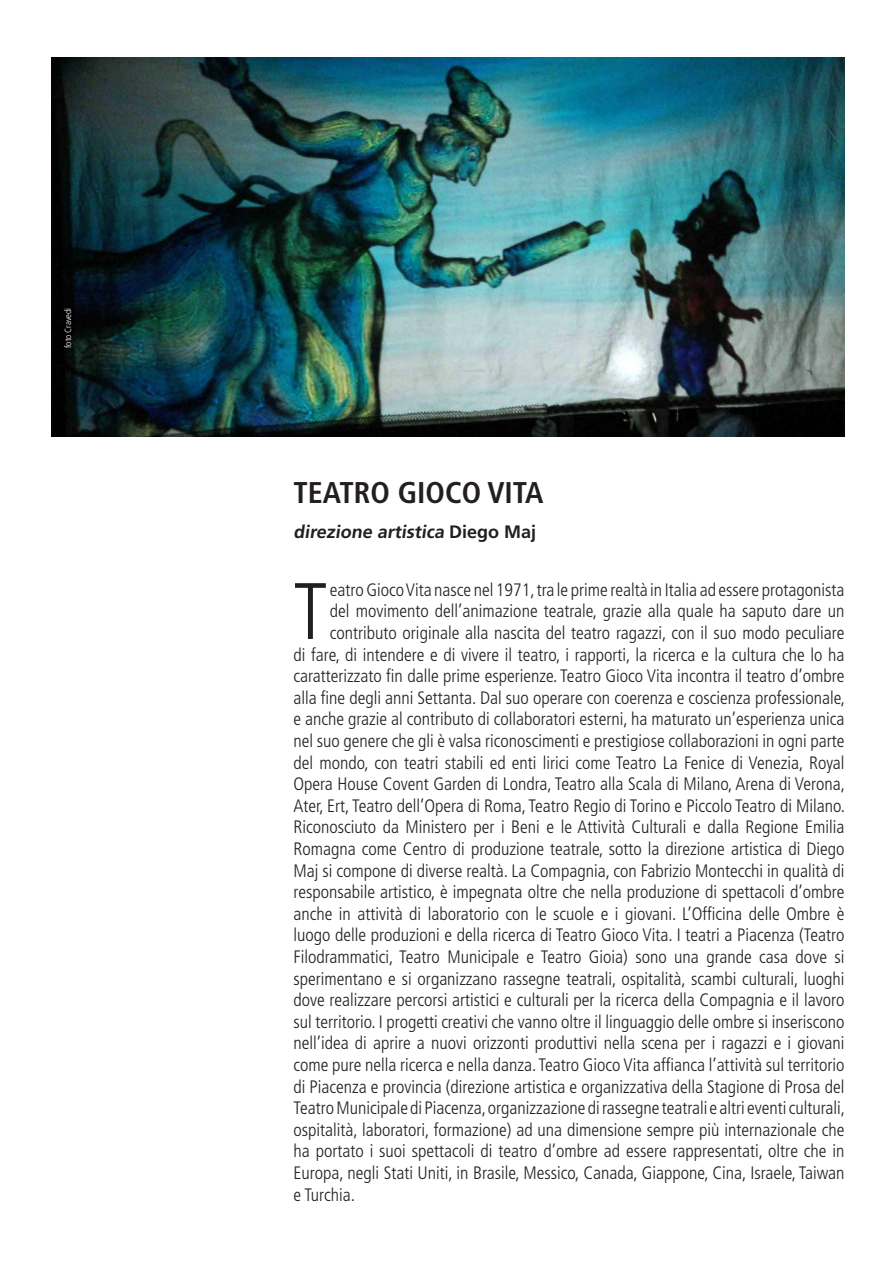
<style>
.page{position:relative;width:893px;height:1263px;background:#fff}
.page>*{position:absolute;margin:0;border:0;box-sizing:border-box;transform-origin:0 0}
.t1{font:300 condensed 79.95px "Frutiger LT Std";color:#231f20}
.t2{font:700 condensed 30px "Frutiger LT Std";color:#231f20}
.t3{font:300 condensed 18px/21.6px "Frutiger LT Std";color:#231f20;text-align:right}
.t4{font:700 18px "Frutiger LT Std";color:#231f20}
.t5{font:300 condensed 9px "Frutiger LT Std";color:#fff}
</style>
<div class="page">
<img style="left:51px;top:58px;width:793px;height:378px">
<p class="t5" style="left:63px;top:348px;width:41px;rotate:-90deg">foto Cravedi</p>
<p class="t2" style="left:293px;top:475px;width:252px">TEATRO GIOCO VITA</p>
<p class="t4" style="left:293px;top:521px;width:244px">direzione artistica D i e g o M aj</p>
<p class="t3" style="left:293px;top:579px;width:553px">eatro Gioco Vita nasce nel 1971, tra le prime realtà in Italia ad essere protagonista<br>del movimento dell’animazione teatrale, grazie alla quale ha saputo dare un contributo originale alla nascita del teatro ragazzi, con il suo modo peculiare<br>di fare, di intendere e di vivere il teatro, i rapporti, la ricerca e la cultura che lo ha caratterizzato fin dalle prime esperienze. Teatro Gioco Vita incontra il teatro d’ombre alla fine degli anni Settanta. Dal suo operare con coerenza e coscienza professionale, e anche grazie al contributo di collaboratori esterni, ha maturato un’esperienza unica nel suo genere che gli è valsa riconoscimenti e prestigiose collaborazioni in ogni parte del mondo, con teatri stabili ed enti lirici come Teatro La Fenice di Venezia, Royal Opera House Covent Garden di Londra, Teatro alla Scala di Milano, Arena di Verona, Ater, Ert, Teatro dell’Opera di Roma, Teatro Regio di Torino e Piccolo Teatro di Milano.</p>
<p class="t3" style="left:293px;top:817px;width:553px;text-align:justify">Riconosciuto da Ministero per i Beni e le Attività Culturali e dalla Regione Emilia Romagna come Centro di produzione teatrale, sotto la direzione artistica di Diego Maj si compone di diverse realtà. La Compagnia, con Fabrizio Montecchi in qualità di responsabile artistico, è impegnata oltre che nella produzione di spettacoli d’ombre anche in attività di laboratorio con le scuole e i giovani. L’Officina delle Ombre è luogo delle produzioni e della ricerca di Teatro Gioco Vita. I teatri a Piacenza (Teatro Filodrammatici, Teatro Municipale e Teatro Gioia) sono una grande casa dove si sperimentano e si organizzano rassegne teatrali, ospitalità, scambi culturali, luoghi dove realizzare percorsi artistici e culturali per la ricerca della Compagnia e il lavoro sul territorio. I progetti creativi che vanno oltre il linguaggio delle ombre si inseriscono nell’idea di aprire a nuovi orizzonti produttivi nella scena per i ragazzi e i giovani come pure nella ricerca e nella danza. Teatro Gioco Vita affianca l’attività sul territorio di Piacenza e provincia (direzione artistica e organizzativa della Stagione di Prosa del Teatro Municipale di Piacenza, organizzazione di rassegne teatrali e altri eventi culturali, ospitalità, laboratori, formazione) ad una dimensione sempre più internazionale che ha portato i suoi spettacoli di teatro d’ombre ad essere rappresentati, oltre che in Europa, negli Stati Uniti, in Brasile, Messico, Canada, Giappone, Cina, Israele, Taiwan e Turchia.</p>
<p class="t1" style="left:293px;top:566px;width:36px">T</p>
</div>
